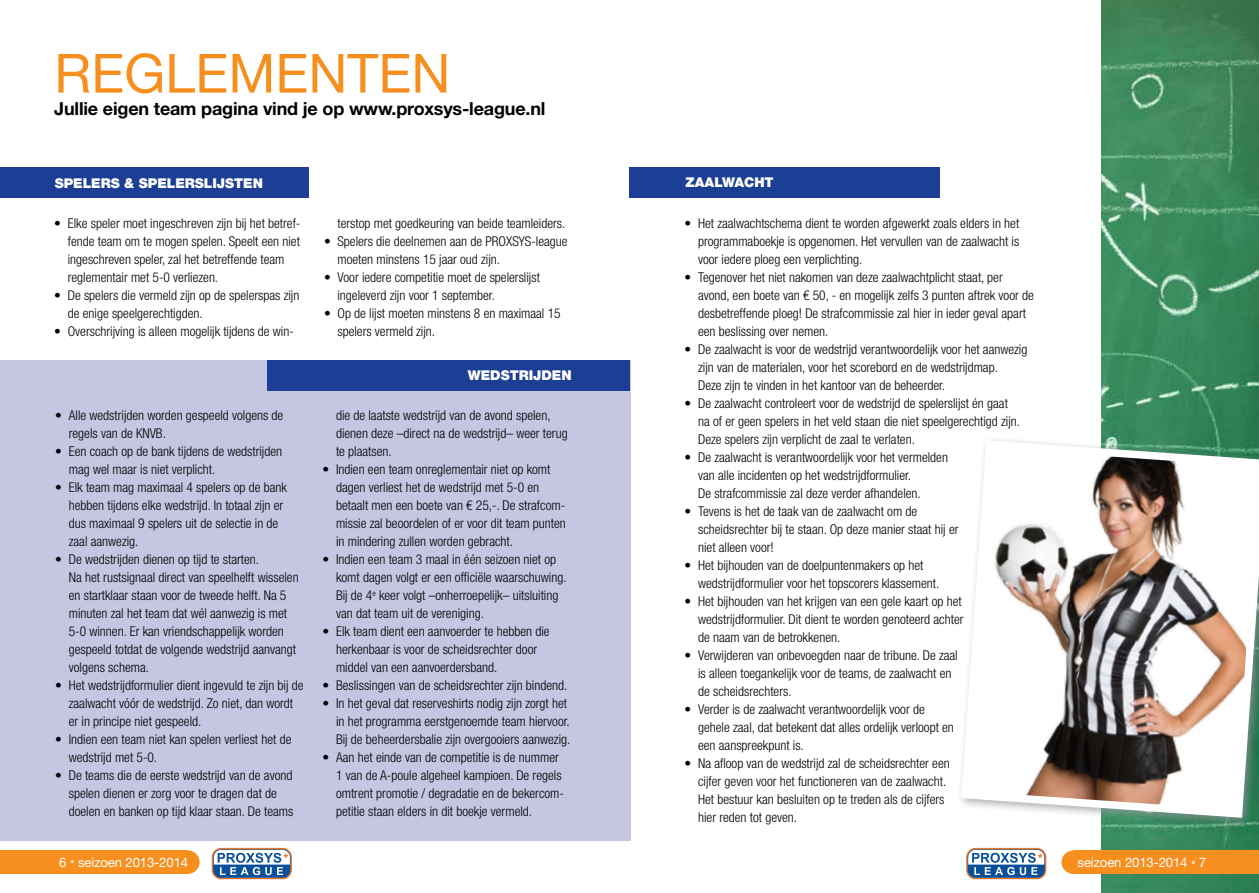
<style>
.page{position:relative;width:1259px;height:893px;background:#fff}
.page>*{position:absolute;margin:0;border:0;box-sizing:border-box;transform-origin:0 0}
.t1{font:54px "Helvetica Neue LT Std";color:#f78f1e}
.t2{font:700 18px "Helvetica Neue LT Std";letter-spacing:-.01em;color:#000}
.t3{font:300 condensed 13.5px/18px "Helvetica Neue LT Std";color:#000}
.t4{font:900 13.5px "Helvetica Neue LT Std";color:#fff}
.t5{font:13.2px "Helvetica Neue LT Std";letter-spacing:-.01em;color:#fff}
</style>
<div class="page">
<img style="left:1101px;top:0;width:158px;height:893px">
<div style="left:0;top:360px;width:630px;height:480px;background:#c4c6e2"></div>
<div style="left:956px;top:436px;width:303px;height:393px;background:#939598;opacity:.75"></div>
<img style="left:957px;top:436px;width:302px;height:386px">
<div style="left:1074px;top:850px;width:185px;height:24px;background:#f78f1e"></div>
<div style="left:1061px;top:850px;width:24px;height:24px;background:#f78f1e;border-radius:50%"></div>
<svg style="left:966px;top:848px;width:80px;height:31px"></svg>
<div style="left:0;top:850px;width:187px;height:24px;background:#f78f1e"></div>
<div style="left:176px;top:850px;width:24px;height:24px;background:#f78f1e;border-radius:50%"></div>
<svg style="left:210px;top:847px;width:83px;height:33px"></svg>
<svg style="left:212px;top:848px;width:80px;height:31px"></svg>
<div style="left:0;top:167px;width:309px;height:31px;background:#1c3e94"></div>
<div style="left:267px;top:360px;width:362px;height:30px;background:#1c3e94"></div>
<div style="left:629px;top:168px;width:311px;height:30px;background:#1c3e94"></div>
<h1 class="t1" style="left:54px;top:41px;width:397px">reglementen</h1>
<h2 class="t2" style="left:54px;top:97px;width:493px">Jullie eigen team pagina vind je op www.proxsys-league.nl</h2>
<p class="t4" style="left:55px;top:175px;width:210px">SPELERS &amp; SPELERSLIJSTEN</p>
<p class="t3" style="left:68px;top:214px;width:234px;text-indent:-14px">• Elke speler moet ingeschreven zijn bij het betref&shy;fende team om te mogen spelen. Speelt een niet ingeschreven speler, zal het betreffende team reglementair met 5-0 verliezen.</p>
<p class="t3" style="left:68px;top:286px;width:233px;text-indent:-14px">• De spelers die vermeld zijn op de spelerspas zijn de enige speelgerechtigden.</p>
<p class="t3" style="left:54px;top:322px;width:241px">• Overschrijving is alleen mogelijk tijdens de win-</p>
<p class="t3" style="left:69px;top:406px;width:216px;text-indent:-14px">• Alle wedstrijden worden gespeeld volgens de regels van de KNVB.</p>
<p class="t3" style="left:69px;top:442px;width:215px;text-indent:-14px">• Een coach op de bank tijdens de wedstrijden mag wel maar is niet verplicht.</p>
<p class="t3" style="left:69px;top:478px;width:220px;text-indent:-14px">• Elk team mag maximaal 4 spelers op de bank hebben tijdens elke wedstrijd. In totaal zijn er dus maximaal 9 spelers uit de selectie in de zaal aanwezig.</p>
<p class="t3" style="left:69px;top:550px;width:231px;text-indent:-14px">• De wedstrijden dienen op tijd te starten.<br>Na het rustsignaal direct van speelhelft wisselen en startklaar staan voor de tweede helft. Na 5 minuten zal het team dat wél aanwezig is met 5-0 winnen. Er kan vriendschappelijk worden gespeeld totdat de volgende wedstrijd aanvangt volgens schema.</p>
<p class="t3" style="left:69px;top:676px;width:236px;text-indent:-14px">• Het wedstrijdformulier dient ingevuld te zijn bij de zaalwacht vóór de wedstrijd. Zo niet, dan wordt er in principe niet gespeeld.</p>
<p class="t3" style="left:69px;top:730px;width:224px;text-indent:-14px">• Indien een team niet kan spelen verliest het de wedstrijd met 5-0.</p>
<p class="t3" style="left:69px;top:766px;width:226px;text-indent:-14px">• De teams die de eerste wedstrijd van de avond spelen dienen er zorg voor te dragen dat de doelen en banken op tijd klaar staan. De teams</p>
<p class="t3" style="left:337px;top:214px;width:229px">terstop met goedkeuring van beide teamleiders.</p>
<p class="t3" style="left:337px;top:232px;width:232px;text-indent:-14px">• Spelers die deelnemen aan de PROXSYS-league moeten minstens 15 jaar oud zijn.</p>
<p class="t3" style="left:337px;top:268px;width:204px;text-indent:-14px">• Voor iedere competitie moet de spelerslijst ingeleverd zijn voor 1 september.</p>
<p class="t3" style="left:337px;top:304px;width:225px;text-indent:-14px">• Op de lijst moeten minstens 8 en maximaal 15 spelers vermeld zijn.</p>
<p class="t4" style="left:468px;top:367px;width:106px">WEDSTRIJDEN</p>
<p class="t3" style="left:336px;top:406px;width:233px">die de laatste wedstrijd van de avond spelen, dienen deze –direct na de wedstrijd– weer terug te plaatsen.</p>
<p class="t3" style="left:336px;top:460px;width:231px;text-indent:-14px">• Indien een team onreglementair niet op komt dagen verliest het de wedstrijd met 5-0 en betaalt men een boete van € 25,-. De strafcom&shy;missie zal beoordelen of er voor dit team punten in mindering zullen worden gebracht.</p>
<p class="t3" style="left:336px;top:550px;width:232px;text-indent:-14px">• Indien een team 3 maal in één seizoen niet op komt dagen volgt er een officiële waarschuwing.<br>Bij de 4<sup>e</sup> keer volgt –onherroepelijk– uitsluiting van dat team uit de vereniging.</p>
<p class="t3" style="left:336px;top:622px;width:215px;text-indent:-14px">• Elk team dient een aanvoerder te hebben die herkenbaar is voor de scheidsrechter door middel van een aanvoerdersband.</p>
<p class="t3" style="left:322px;top:676px;width:246px">• Beslissingen van de scheidsrechter zijn bindend.</p>
<p class="t3" style="left:336px;top:694px;width:236px;text-indent:-14px">• In het geval dat reserveshirts nodig zijn zorgt het in het programma eerstgenoemde team hiervoor.<br>Bij de beheerdersbalie zijn overgooiers aanwezig.</p>
<p class="t3" style="left:336px;top:748px;width:229px;text-indent:-14px">• Aan het einde van de competitie is de nummer 1 van de A-poule algeheel kampioen. De regels omtrent promotie / degradatie en de bekercom&shy;petitie staan elders in dit boekje vermeld.</p>
<p class="t4" style="left:685px;top:175px;width:90px">ZAALWACHT</p>
<p class="t3" style="left:698px;top:214px;width:323px;text-align:justify;text-indent:-14px">• Het zaalwachtschema dient te worden afgewerkt zoals elders in het programmaboekje is opgenomen. Het vervullen van de zaalwacht is voor iedere ploeg een verplichting.</p>
<p class="t3" style="left:698px;top:268px;width:337px;text-indent:-14px">• Tegenover het niet nakomen van deze zaalwachtplicht staat, per avond, een boete van € 50, - en mogelijk zelfs 3 punten aftrek voor de desbetreffende ploeg! De strafcommissie zal hier in ieder geval apart een beslissing over nemen.</p>
<p class="t3" style="left:698px;top:340px;width:331px;text-indent:-14px">• De zaalwacht is voor de wedstrijd verantwoordelijk voor het aanwezig zijn van de materialen, voor het scorebord en de wedstrijdmap.<br>Deze zijn te vinden in het kantoor van de beheerder.</p>
<p class="t3" style="left:698px;top:394px;width:323px;text-indent:-14px">• De zaalwacht controleert voor de wedstrijd de spelerslijst én gaat na of er geen spelers in het veld staan die niet speelgerechtigd zijn.<br>Deze spelers zijn verplicht de zaal te verlaten.</p>
<p class="t3" style="left:698px;top:448px;width:251px;text-indent:-14px">• De zaalwacht is verantwoordelijk voor het vermelden van alle incidenten op het wedstrijdformulier.<br>De strafcommissie zal deze verder afhandelen.</p>
<p class="t3" style="left:698px;top:502px;width:262px;text-indent:-14px">• Tevens is het de taak van de zaalwacht om de scheidsrechter bij te staan. Op deze manier staat hij er niet alleen voor!</p>
<p class="t3" style="left:698px;top:556px;width:243px;text-indent:-14px">• Het bijhouden van de doelpuntenmakers op het wedstrijdformulier voor het topscorers klassement.</p>
<p class="t3" style="left:698px;top:592px;width:267px;text-indent:-14px">• Het bijhouden van het krijgen van een gele kaart op het wedstrijdformulier. Dit dient te worden genoteerd achter de naam van de betrokkenen.</p>
<p class="t3" style="left:698px;top:646px;width:261px;text-indent:-14px">• Verwijderen van onbevoegden naar de tribune. De zaal is alleen toegankelijk voor de teams, de zaalwacht en de scheidsrechters.</p>
<p class="t3" style="left:698px;top:700px;width:257px;text-indent:-14px">• Verder is de zaalwacht verantwoordelijk voor de gehele zaal, dat betekent dat alles ordelijk verloopt en een aanspreekpunt is.</p>
<p class="t3" style="left:698px;top:754px;width:253px;text-indent:-14px">• Na afloop van de wedstrijd zal de scheidsrechter een cijfer geven voor het functioneren van de zaalwacht.<br>Het bestuur kan besluiten op te treden als de cijfers hier reden tot geven.</p>
<p class="t5" style="left:59px;top:854px;width:130px">6 * seizoen 2013-2014</p>
<p class="t5" style="left:1077px;top:854px;width:130px">seizoen 2013-2014 * 7</p>
</div>
